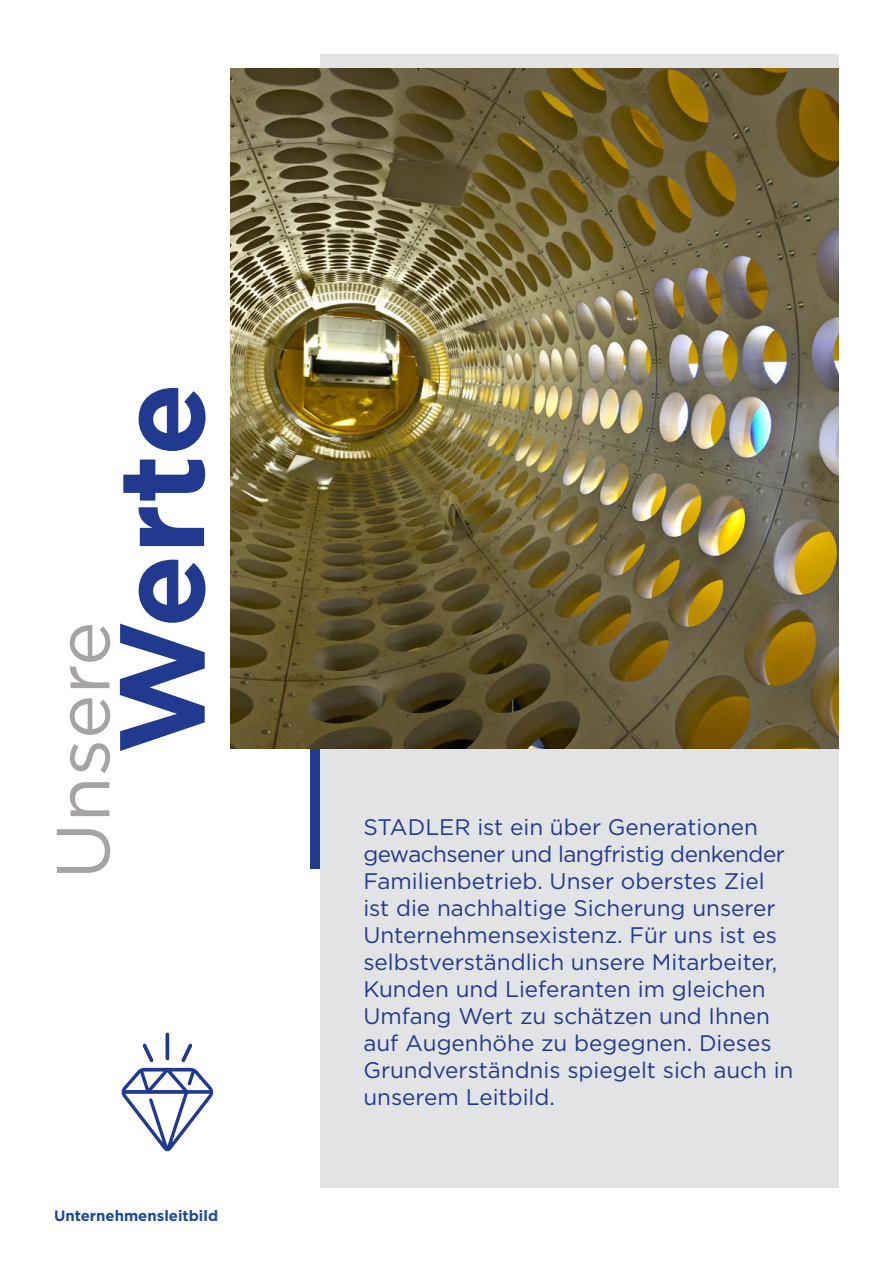
<style>
.page{position:relative;width:893px;height:1263px;background:#fff}
.page>*{position:absolute;margin:0;border:0;box-sizing:border-box;transform-origin:0 0}
.t1{font:700 120px "Gotham";letter-spacing:-.01em;color:#213a8f}
.t2{font:75px "Gotham";color:#a6a3a2}
.t3{font:22.5px/27px "Gotham";color:#213a8f}
.t4{font:700 15px "Gotham";color:#1b499b}
</style>
<div class="page">
<div style="left:311px;top:644px;width:96px;height:225px;background:#213b8f"></div>
<div style="left:320px;top:54px;width:519px;height:1133px;background:#e2e3e4"></div>
<img style="left:231px;top:68px;width:608px;height:680px">
<svg style="left:121px;top:1068px;width:93px;height:83px"></svg>
<svg style="left:143px;top:1033px;width:49px;height:29px"></svg>
<h2 class="t2" style="left:35px;top:879px;width:259px;rotate:-90deg">Unsere</h2>
<h1 class="t1" style="left:82px;top:755px;width:374px;rotate:-90deg">Werte</h1>
<p class="t4" style="left:54px;top:1206px;width:166px">Unternehmensleitbild</p>
<p class="t3" style="left:363px;top:813px;width:432px">STADLER ist ein über Generationen gewachsener und langfristig denkender Familienbetrieb. Unser oberstes Ziel ist die nachhaltige Sicherung unserer Unternehmensexistenz. Für uns ist es selbstverständlich unsere Mitarbeiter, Kunden und Lieferanten im gleichen Umfang Wert zu schätzen und Ihnen auf Augenhöhe zu begegnen. Dieses Grundverständnis spiegelt sich auch in unserem Leitbild.</p>
</div>
